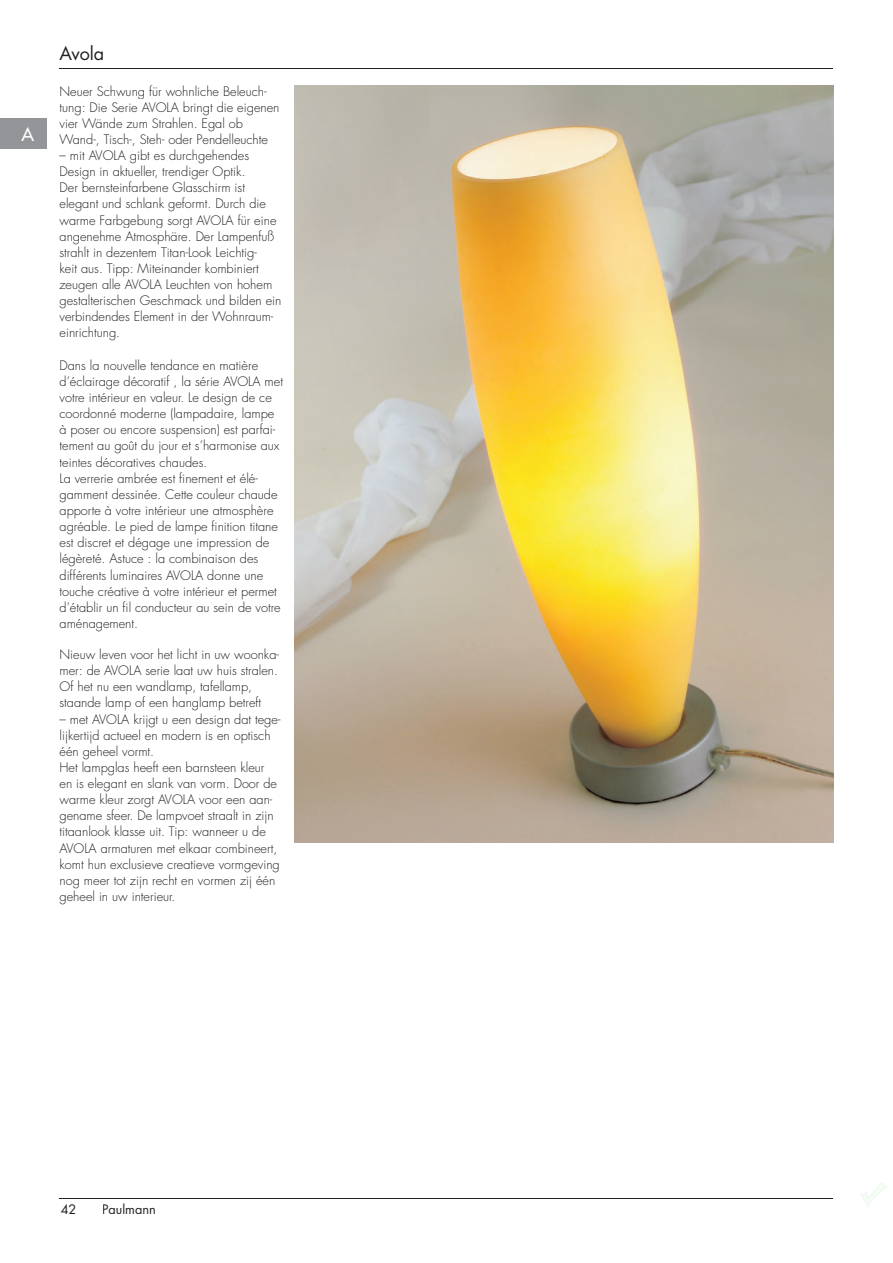
<style>
.page{position:relative;width:893px;height:1263px;background:#fff}
.page>*{position:absolute;margin:0;border:0;box-sizing:border-box;transform-origin:0 0}
.t1{font:18px "Futura Std";color:#231f20}
.t2{font:500 18px "Futura Std";color:#fff}
.t3{font:300 12.75px/16.2px "Futura Std";color:#231f20}
.t4{font:12.75px "Futura Std";color:#231f20}
</style>
<div class="page">
<svg style="left:860px;top:1183px;width:27px;height:24px"></svg>
<hr style="left:60px;top:68px;width:773px;height:1px;background:#231f20">
<hr style="left:60px;top:1198px;width:773px;height:1px;background:#231f20">
<div style="left:0;top:118px;width:47px;height:30px;background:#939598"></div>
<img style="left:295px;top:85px;width:538px;height:758px">
<h1 class="t2" style="left:21px;top:123px;width:14px">A</h1>
<h1 class="t1" style="left:60px;top:41px;width:46px">Avola</h1>
<p class="t3" style="left:60px;top:83px;width:221px">Neuer Schwung für wohnliche Beleuch&shy;tung: Die Serie AVOLA bringt die eigenen vier Wände zum Strahlen. Egal ob Wand-, Tisch-, Steh- oder Pendelleuchte</p>
<p class="t3" style="left:60px;top:148px;width:223px">– mit AVOLA gibt es durchgehendes Design in aktueller, trendiger Optik.<br>Der bernsteinfarbene Glasschirm ist elegant und schlank geformt. Durch die warme Farbgebung sorgt AVOLA für eine angenehme Atmosphäre. Der Lampenfuß strahlt in dezentem Titan-Look Leichtig-<br>keit aus. Tipp: Miteinander kombiniert zeugen alle AVOLA Leuchten von hohem gestalterischen Geschmack und bilden ein verbindendes Element in der Wohnraum&shy;einrichtung.</p>
<p class="t3" style="left:60px;top:357px;width:225px">Dans la nouvelle tendance en matière d’éclairage décoratif , la série AVOLA met votre intérieur en valeur. Le design de ce coordonné moderne (lampadaire, lampe à poser ou encore suspension) est parfai&shy;tement au goût du jour et s’harmonise aux teintes décoratives chaudes.<br>La verrerie ambrée est finement et élé&shy;gamment dessinée. Cette couleur chaude apporte à votre intérieur une atmosphère agréable. Le pied de lampe finition titane est discret et dégage une impression de légèreté. Astuce : la combinaison des différents luminaires AVOLA donne une touche créative à votre intérieur et permet d’établir un fil conducteur au sein de votre aménagement.</p>
<p class="t3" style="left:60px;top:647px;width:221px">Nieuw leven voor het licht in uw woonka&shy;mer: de AVOLA serie laat uw huis stralen.<br>Of het nu een wandlamp, tafellamp, staande lamp of een hanglamp betreft</p>
<p class="t3" style="left:60px;top:711px;width:222px">– met AVOLA krijgt u een design dat tege&shy;lijkertijd actueel en modern is en optisch één geheel vormt.<br>Het lampglas heeft een barnsteen kleur en is elegant en slank van vorm. Door de warme kleur zorgt AVOLA voor een aan&shy;gename sfeer. De lampvoet straalt in zijn titaanlook klasse uit. Tip: wanneer u de AVOLA armaturen met elkaar combineert, komt hun exclusieve creatieve vormgeving nog meer tot zijn recht en vormen zij één geheel in uw interieur.</p>
<p class="t4" style="left:61px;top:1201px;width:17px">42</p>
<p class="t4" style="left:102px;top:1201px;width:55px">Paulmann</p>
</div>
